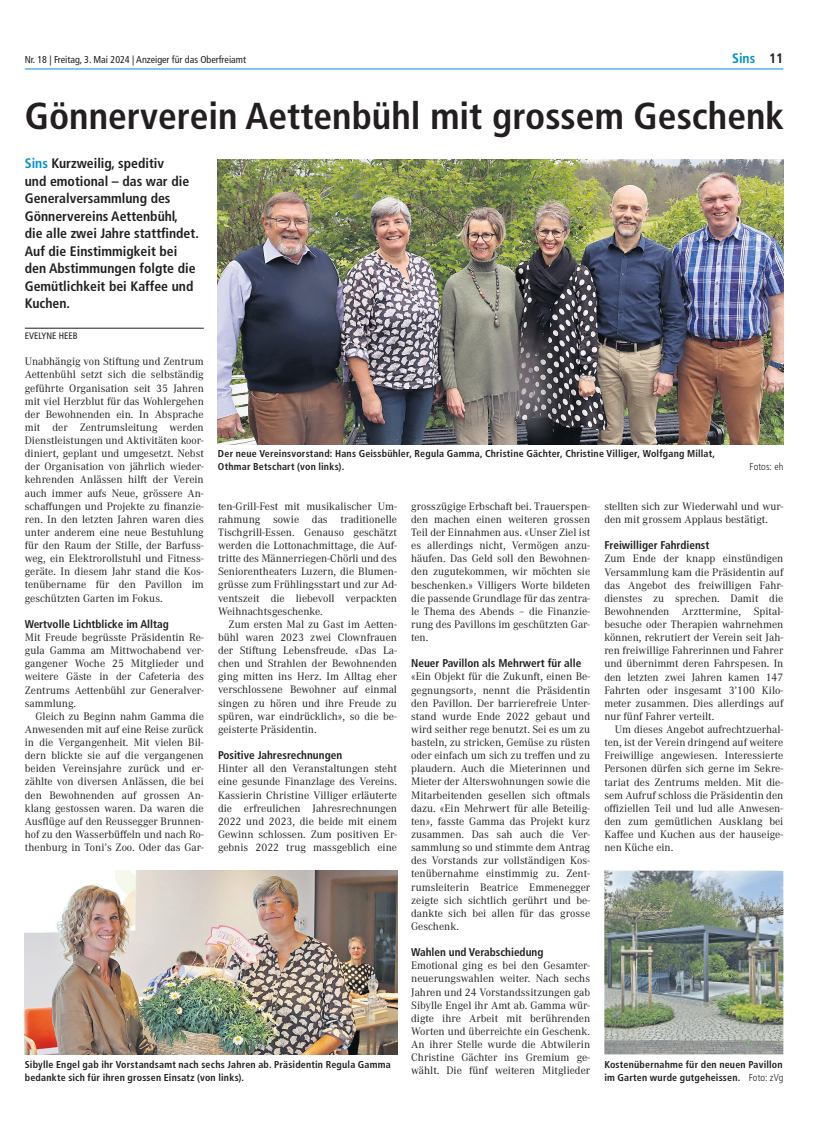
<style>
.page{position:relative;width:833px;height:1134px;background:#fff}
.page>*{position:absolute;margin:0;border:0;box-sizing:border-box;transform-origin:0 0}
.t1{font:700 condensed 37.5px "Frutiger LT Pro";color:#231f20}
.t2{font:700 condensed 13.75px/17.5px "Frutiger LT Pro";color:#231f20}
.t3{font:700 condensed 13.75px "Frutiger LT Pro";color:#0092c8}
.t4{font:11.25px/13.1px "Corporate A Pro";color:#231f20;text-align:justify}
.t5{font:700 condensed 11.25px "Frutiger LT Pro";color:#231f20}
.t6{font:700 condensed 10px/13.1px "Frutiger LT Pro";letter-spacing:.02em;color:#231f20}
.t7{font:condensed 10px "Frutiger LT Pro";color:#231f20}
.t8{font:300 condensed 10px "Frutiger LT Pro";letter-spacing:.01em;color:#231f20}
.t9{font:condensed 9.38px "Frutiger LT Pro";color:#231f20}
.s1{color:#231f20}
.s2{color:#0092c8}
.s3{font-weight:300}
</style>
<div class="page">
<hr style="left:25px;top:69px;width:758px;height:1px;background:#0092c8">
<hr style="left:25px;top:328px;width:179px;height:1px;background:#231f20">
<img style="left:218px;top:160px;width:565px;height:284px">
<img style="left:604px;top:871px;width:179px;height:183px">
<img style="left:25px;top:871px;width:372px;height:183px">
<p class="t7" style="left:25px;top:54px;width:223px">Nr. 18 | Freitag, 3. Mai 2024 | Anzeiger für das Oberfreiamt</p>
<p class="t3" style="left:732px;top:51px;width:53px">Sins <span class="s1">11</span></p>
<h1 class="t1" style="left:25px;top:94px;width:761px">Gönnerverein Aettenbühl mit grossem Geschenk</h1>
<p class="t2" style="left:25px;top:155px;width:176px"><span class="s2">Sins</span> Kurzweilig, speditiv<br>und emotional – das war die<br>Generalversammlung des<br>Gönnervereins Aettenbühl, die alle zwei Jahre stattfindet.<br>Auf die Einstimmigkeit bei den Abstimmungen folgte die<br>Gemütlichkeit bei Kaffee und<br>Kuchen.</p>
<p class="t9" style="left:25px;top:330px;width:54px">EVELYNE HEEB</p>
<p class="t4" style="left:25px;top:354px;width:180px">Unabhängig von Stiftung und Zentrum Aettenbühl setzt sich die selbständig geführte Organisation seit 35 Jahren mit viel Herzblut für das Wohlergehen der Bewohnenden ein. In Absprache mit der Zentrumsleitung werden Dienstleistungen und Aktivitäten koor&shy;diniert, geplant und umgesetzt. Nebst der Organisation von jährlich wieder&shy;kehrenden Anlässen hilft der Verein auch immer aufs Neue, grössere An&shy;schaffungen und Projekte zu finanzie&shy;ren. In den letzten Jahren waren dies unter anderem eine neue Bestuhlung für den Raum der Stille, der Barfuss&shy;weg, ein Elektrorollstuhl und Fitness&shy;geräte. In diesem Jahr stand die Kos&shy;tenübername für den Pavillon im geschützten Garten im Fokus.</p>
<p class="t5" style="left:25px;top:617px;width:145px">Wertvolle Lichtblicke im Alltag</p>
<p class="t4" style="left:25px;top:630px;width:180px">Mit Freude begrüsste Präsidentin Re&shy;gula Gamma am Mittwochabend ver&shy;gangener Woche 25 Mitglieder und weitere Gäste in der Cafeteria des Zentrums Aettenbühl zur Generalver&shy;sammlung.</p>
<p class="t4" style="left:25px;top:709px;width:180px;text-indent:11px">Gleich zu Beginn nahm Gamma die Anwesenden mit auf eine Reise zurück in die Vergangenheit. Mit vielen Bil&shy;dern blickte sie auf die vergangenen beiden Vereinsjahre zurück und er&shy;zählte von diversen Anlässen, die bei den Bewohnenden auf grossen An&shy;klang gestossen waren. Da waren die Ausflüge auf den Reussegger Brunnen&shy;hof zu den Wasserbüffeln und nach Ro&shy;thenburg in Toni’s Zoo. Oder das Gar-</p>
<p class="t6" style="left:218px;top:447px;width:499px">Der neue Vereinsvorstand: Hans Geissbühler, Regula Gamma, Christine Gächter, Christine Villiger, Wolfgang Millat,<br>Othmar Betschart (von links).</p>
<p class="t8" style="left:749px;top:461px;width:35px">Fotos: eh</p>
<p class="t4" style="left:218px;top:499px;width:180px">ten-Grill-Fest mit musikalischer Um&shy;rahmung sowie das traditionelle Tischgrill-Essen. Genauso geschätzt werden die Lottonachmittage, die Auf&shy;tritte des Männerriegen-Chörli und des Seniorentheaters Luzern, die Blumen&shy;grüsse zum Frühlingsstart und zur Ad&shy;ventszeit die liebevoll verpackten Weihnachtsgeschenke.</p>
<p class="t4" style="left:218px;top:617px;width:180px;text-indent:11px">Zum ersten Mal zu Gast im Aetten&shy;bühl waren 2023 zwei Clownfrauen der Stiftung Lebensfreude. «Das La&shy;chen und Strahlen der Bewohnenden ging mitten ins Herz. Im Alltag eher verschlossene Bewohner auf einmal singen zu hören und ihre Freude zu spüren, war eindrücklich», so die be&shy;geisterte Präsidentin.</p>
<p class="t5" style="left:218px;top:748px;width:126px">Positive Jahresrechnungen</p>
<p class="t4" style="left:218px;top:761px;width:180px">Hinter all den Veranstaltungen steht eine gesunde Finanzlage des Vereins.<br>Kassierin Christine Villiger erläuterte die erfreulichen Jahresrechnungen 2022 und 2023, die beide mit einem Gewinn schlossen. Zum positiven Er&shy;gebnis 2022 trug massgeblich eine</p>
<p class="t4" style="left:411px;top:499px;width:180px">grosszügige Erbschaft bei. Trauerspen&shy;den machen einen weiteren grossen Teil der Einnahmen aus. «Unser Ziel ist es allerdings nicht, Vermögen anzu&shy;häufen. Das Geld soll den Bewohnen&shy;den zugutekommen, wir möchten sie beschenken.» Villigers Worte bildeten die passende Grundlage für das zentra&shy;le Thema des Abends – die Finanzie&shy;rung des Pavillons im geschützten Gar&shy;ten.</p>
<p class="t5" style="left:411px;top:657px;width:172px">Neuer Pavillon als Mehrwert für alle</p>
<p class="t4" style="left:411px;top:670px;width:180px">«Ein Objekt für die Zukunft, einen Be&shy;gegnungsort», nennt die Präsidentin den Pavillon. Der barrierefreie Unter&shy;stand wurde Ende 2022 gebaut und wird seither rege benutzt. Sei es um zu basteln, zu stricken, Gemüse zu rüsten oder einfach um sich zu treffen und zu plaudern. Auch die Mieterinnen und Mieter der Alterswohnungen sowie die Mitarbeitenden gesellen sich oftmals dazu. «Ein Mehrwert für alle Beteilig&shy;ten», fasste Gamma das Projekt kurz zusammen. Das sah auch die Ver&shy;sammlung so und stimmte dem Antrag des Vorstands zur vollständigen Kos&shy;tenübernahme einstimmig zu. Zent&shy;rumsleiterin Beatrice Emmenegger zeigte sich sichtlich gerührt und be&shy;dankte sich bei allen für das grosse Geschenk.</p>
<p class="t5" style="left:411px;top:945px;width:134px">Wahlen und Verabschiedung</p>
<p class="t4" style="left:411px;top:958px;width:180px">Emotional ging es bei den Gesamter&shy;neuerungswahlen weiter. Nach sechs Jahren und 24 Vorstandssitzungen gab Sibylle Engel ihr Amt ab. Gamma wür&shy;digte ihre Arbeit mit berührenden Worten und überreichte ein Geschenk.<br>An ihrer Stelle wurde die Abtwilerin Christine Gächter ins Gremium ge&shy;wählt. Die fünf weiteren Mitglieder</p>
<p class="t4" style="left:604px;top:499px;width:180px">stellten sich zur Wiederwahl und wur&shy;den mit grossem Applaus bestätigt.</p>
<p class="t5" style="left:604px;top:539px;width:107px">Freiwilliger Fahrdienst</p>
<p class="t4" style="left:604px;top:552px;width:180px">Zum Ende der knapp einstündigen Versammlung kam die Präsidentin auf das Angebot des freiwilligen Fahr&shy;dienstes zu sprechen. Damit die Bewohnenden Arzttermine, Spital&shy;besuche oder Therapien wahrnehmen können, rekrutiert der Verein seit Jah&shy;ren freiwillige Fahrerinnen und Fahrer und übernimmt deren Fahrspesen. In den letzten zwei Jahren kamen 147<br>Fahrten oder insgesamt 3’100 Kilo&shy;meter zusammen. Dies allerdings auf nur fünf Fahrer verteilt.</p>
<p class="t4" style="left:604px;top:722px;width:180px;text-indent:11px">Um dieses Angebot aufrechtzuerhal&shy;ten, ist der Verein dringend auf weitere Freiwillige angewiesen. Interessierte Personen dürfen sich gerne im Sekre&shy;tariat des Zentrums melden. Mit die&shy;sem Aufruf schloss die Präsidentin den offiziellen Teil und lud alle Anwesen&shy;den zum gemütlichen Ausklang bei Kaffee und Kuchen aus der hauseige&shy;nen Küche ein.</p>
<p class="t6" style="left:604px;top:1057px;width:180px">Kostenübernahme für den neuen Pavillon im Garten wurde gutgeheissen. <span class="s3">Foto: zVg</span></p>
<p class="t6" style="left:25px;top:1057px;width:367px">Sibylle Engel gab ihr Vorstandsamt nach sechs Jahren ab. Präsidentin Regula Gamma bedankte sich für ihren grossen Einsatz (von links).</p>
</div>
